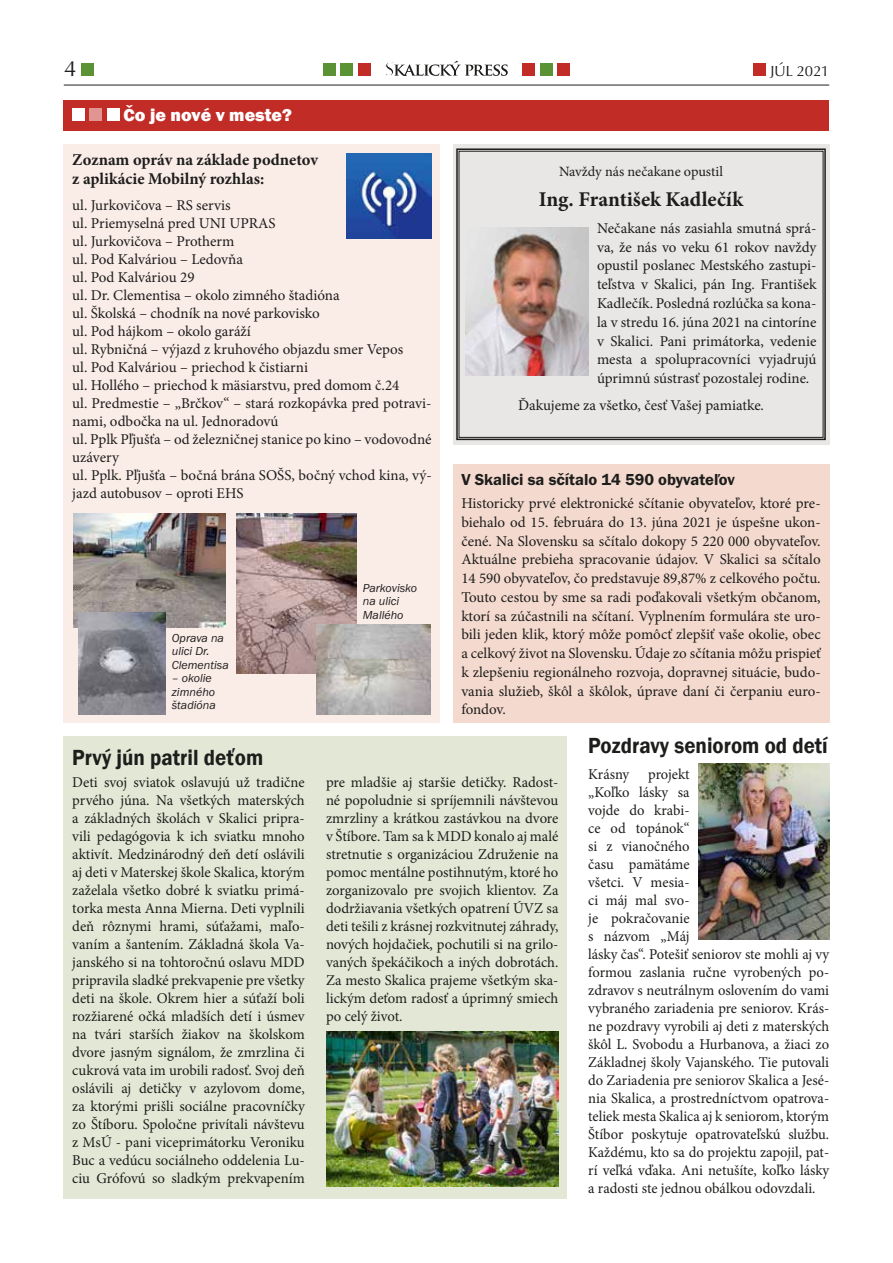
<style>
.page{position:relative;width:893px;height:1263px;background:#fff}
.page>*{position:absolute;margin:0;border:0;box-sizing:border-box;transform-origin:0 0}
.t1{font:600 22.5px "Franklin Gothic";color:#1d1d1b;scale:.93 1}
.t2{font:22.5px "URW Classico TCE";color:#1d1d1b}
.t3{font:700 21px "Minion Pro";color:#1d1d1b}
.t4{font:800 18px "Franklin Gothic";color:#fff}
.t5{font:700 16.5px/18.8px "Minion Pro";color:#1d1d1b}
.t6{font:600 16.5px "Franklin Got Itc TCE";color:#1d1d1b}
.t7{font:15px/18px "Minion Pro";color:#1d1d1b;text-align:justify}
.t8{font:15px "URW Classico TCE";color:#1d1d1b}
.t9{font:14.25px "Minion Pro";letter-spacing:-.005em;color:#1d1d1b}
.t10{font:12px/13.5px "Franklin Got Itc TOT Boo Ita";color:#1d1d1b}
</style>
<div class="page">
<hr style="left:64px;top:85px;width:765px;height:1px;background:#1d1d1b">
<div style="left:754px;top:64px;width:12px;height:12px;background:#c22c27"></div>
<div style="left:82px;top:64px;width:12px;height:12px;background:#5b9234"></div>
<div style="left:323px;top:64px;width:12px;height:12px;background:#5b9234"></div>
<div style="left:341px;top:64px;width:12px;height:12px;background:#5b9234"></div>
<div style="left:358px;top:64px;width:12px;height:12px;background:#c22c27"></div>
<div style="left:523px;top:64px;width:12px;height:12px;background:#c22c27"></div>
<div style="left:558px;top:64px;width:12px;height:12px;background:#c22c27"></div>
<div style="left:540px;top:64px;width:12px;height:12px;background:#5b9234"></div>
<svg style="left:385px;top:61px;width:123px;height:15px"></svg>
<div style="left:453px;top:464px;width:376px;height:259px;background:#f4d9ce"></div>
<div style="left:64px;top:100px;width:765px;height:30px;background:#c22c27"></div>
<div style="left:72px;top:109px;width:12px;height:12px;background:#fff"></div>
<div style="left:90px;top:109px;width:12px;height:12px;background:#e09592"></div>
<div style="left:107px;top:109px;width:12px;height:12px;background:#fff"></div>
<div style="left:64px;top:145px;width:376px;height:578px;background:#faece7"></div>
<img style="left:73px;top:513px;width:153px;height:114px">
<img style="left:79px;top:613px;width:87px;height:101px">
<img style="left:237px;top:513px;width:119px;height:160px">
<img style="left:316px;top:625px;width:114px;height:89px">
<div style="left:453px;top:145px;width:376px;height:300px;background:#e9e6e6"></div>
<svg style="left:456px;top:148px;width:370px;height:293px;background:#6a6967"></svg>
<svg style="left:458px;top:151px;width:366px;height:287px"></svg>
<div style="left:64px;top:737px;width:503px;height:462px;background:#e3e8d6"></div>
<img style="left:326px;top:1032px;width:232px;height:154px">
<img style="left:698px;top:764px;width:131px;height:175px">
<img style="left:347px;top:153px;width:85px;height:85px">
<h1 class="t2" style="left:64px;top:55px;width:14px">4</h1>
<p class="t8" style="left:769px;top:62px;width:61px">JÚL 2021</p>
<p class="t4" style="left:124px;top:103px;width:170px">Čo je nové v meste?</p>
<p class="t5" style="left:72px;top:150px;width:247px">Zoznam opráv na základe podnetov z aplikácie Mobilný rozhlas:</p>
<p class="t7" style="left:72px;top:197px;width:361px;text-align:left">ul. Jurkovičova – RS servis<br>ul. Priemyselná pred UNI UPRAS<br>ul. Jurkovičova – Protherm<br>ul. Pod Kalváriou – Ledovňa<br>ul. Pod Kalváriou 29<br>ul. Dr. Clementisa – okolo zimného štadióna<br>ul. Školská – chodník na nové parkovisko<br>ul. Pod hájkom – okolo garáží<br>ul. Rybničná – výjazd z kruhového objazdu smer Vepos<br>ul. Pod Kalváriou – priechod k čistiarni<br>ul. Hollého – priechod k mäsiarstvu, pred domom č.24<br>ul. Predmestie – „Brčkov“ – stará rozkopávka pred potravi&shy;nami, odbočka na ul. Jednoradovú<br>ul. Pplk Pľjušťa – od železničnej stanice po kino – vodovodné uzávery<br>ul. Pplk. Pľjušťa – bočná brána SOŠS, bočný vchod kina, vý&shy;jazd autobusov – oproti EHS</p>
<p class="t10" style="left:172px;top:631px;width:58px">Oprava na ulici Dr.<br>Clementisa</p>
<p class="t10" style="left:172px;top:672px;width:45px">– okolie zimného štadióna</p>
<p class="t10" style="left:363px;top:581px;width:56px">Parkovisko na ulici<br>Mallého</p>
<p class="t9" style="left:559px;top:162px;width:165px">Navždy nás nečakane opustil</p>
<h2 class="t3" style="left:539px;top:184px;width:206px">Ing. František Kadlečík</h2>
<p class="t7" style="left:597px;top:219px;width:221px;line-height:18.8px">Nečakane nás zasiahla smutná sprá&shy;va, že nás vo veku 61 rokov navždy opustil poslanec Mestského zastupi&shy;teľstva v Skalici, pán Ing. František Kadlečík. Posledná rozlúčka sa kona&shy;la v stredu 16. júna 2021 na cintoríne v Skalici. Pani primátorka, vedenie mesta a spolupracovníci vyjadrujú úprimnú sústrasť pozostalej rodine.</p>
<p class="t7" style="left:518px;top:396px;width:248px">Ďakujeme za všetko, česť Vašej pamiatke.</p>
<p class="t6" style="left:461px;top:470px;width:275px">V Skalici sa sčítalo 14 590 obyvateľov</p>
<p class="t7" style="left:461px;top:494px;width:361px;line-height:18.8px">Historicky prvé elektronické sčítanie obyvateľov, ktoré pre&shy;biehalo od 15. februára do 13. júna 2021 je úspešne ukon&shy;čené. Na Slovensku sa sčítalo dokopy 5 220 000 obyvateľov.<br>Aktuálne prebieha spracovanie údajov. V Skalici sa sčítalo 14 590 obyvateľov, čo predstavuje 89,87% z celkového počtu.<br>Touto cestou by sme sa radi poďakovali všetkým občanom, ktorí sa zúčastnili na sčítaní. Vyplnením formulára ste uro&shy;bili jeden klik, ktorý môže pomôcť zlepšiť vaše okolie, obec a celkový život na Slovensku. Údaje zo sčítania môžu prispieť k zlepšeniu regionálneho rozvoja, dopravnej situácie, budo&shy;vania služieb, škôl a škôlok, úprave daní či čerpaniu euro&shy;fondov.</p>
<h1 class="t1" style="left:72px;top:744px;width:207px">Prvý jún patril deťom</h1>
<p class="t7" style="left:72px;top:773px;width:234px">Deti svoj sviatok oslavujú už tradične prvého júna. Na všetkých materských a základných školách v Skalici pripra&shy;vili pedagógovia k ich sviatku mnoho aktivít. Medzinárodný deň detí oslávili aj deti v Materskej škole Skalica, ktorým zaželala všetko dobré k sviatku primá&shy;torka mesta Anna Mierna. Deti vyplnili deň rôznymi hrami, súťažami, maľo&shy;vaním a šantením. Základná škola Va&shy;janského si na tohtoročnú oslavu MDD pripravila sladké prekvapenie pre všetky deti na škole. Okrem hier a súťaží boli rozžiarené očká mladších detí i úsmev na tvári starších žiakov na školskom dvore jasným signálom, že zmrzlina či cukrová vata im urobili radosť. Svoj deň oslávili aj detičky v azylovom dome, za ktorými prišli sociálne pracovníčky zo Štíboru. Spoločne privítali návštevu z MsÚ - pani viceprimátorku Veroniku Buc a vedúcu sociálneho oddelenia Lu&shy;ciu Grófovú so sladkým prekvapením</p>
<p class="t7" style="left:326px;top:773px;width:234px">pre mladšie aj staršie detičky. Radost&shy;né popoludnie si spríjemnili návštevou zmrzliny a krátkou zastávkou na dvore v Štíbore. Tam sa k MDD konalo aj malé stretnutie s organizáciou Združenie na pomoc mentálne postihnutým, ktoré ho zorganizovalo pre svojich klientov. Za dodržiavania všetkých opatrení ÚVZ sa deti tešili z krásnej rozkvitnutej záhrady, nových hojdačiek, pochutili si na grilo&shy;vaných špekáčikoch a iných dobrotách.<br>Za mesto Skalica prajeme všetkým ska&shy;lickým deťom radosť a úprimný smiech po celý život.</p>
<h1 class="t1" style="left:588px;top:731px;width:259px">Pozdravy seniorom od detí</h1>
<p class="t7" style="left:588px;top:765px;width:43px">Krásny</p>
<p class="t7" style="left:588px;top:765px;width:242px;text-align:left;text-indent:60px">projekt<br>„Koľko lásky sa<br>vojde do krabi-<br>ce od topánok“<br>si z vianočného<br>času pamätáme<br>všetci. V mesia-<br>ci máj mal svo-<br>je pokračovanie<br>s názvom „Máj<br>lásky čas“. Potešiť seniorov ste mohli aj vy formou zaslania ručne vyrobených po&shy;zdravov s neutrálnym oslovením do vami vybraného zariadenia pre seniorov. Krás&shy;ne pozdravy vyrobili aj deti z materských škôl L. Svobodu a Hurbanova, a žiaci zo<br>Základnej školy Vajanského. Tie putovali do Zariadenia pre seniorov Skalica a Jesé&shy;nia Skalica, a prostredníctvom opatrova&shy;teliek mesta Skalica aj k seniorom, ktorým<br>Štíbor poskytuje opatrovateľskú službu.<br>Každému, kto sa do projektu zapojil, pat&shy;rí veľká vďaka. Ani netušíte, koľko lásky a radosti ste jednou obálkou odovzdali.</p>
</div>
